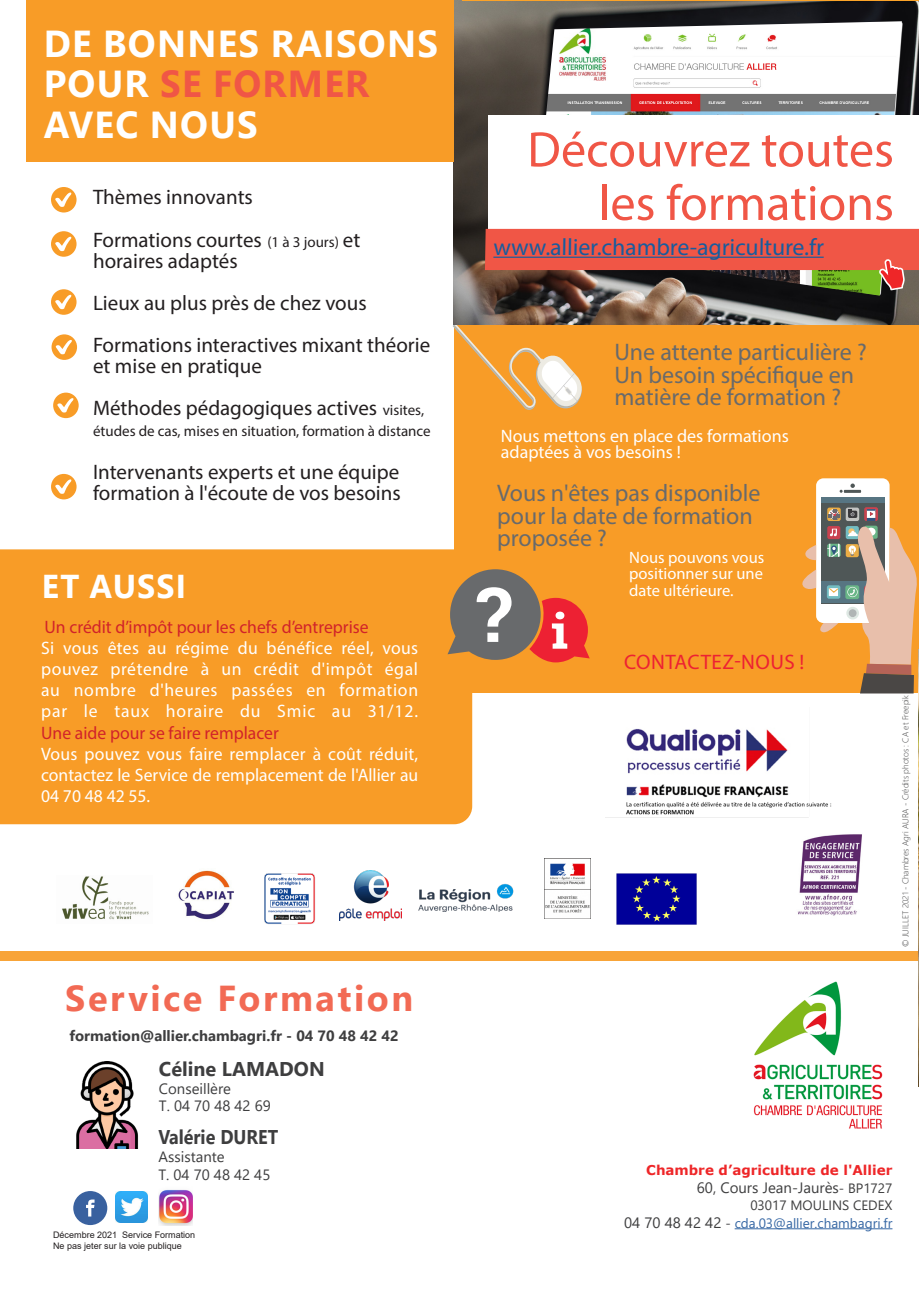
<style>
.page{position:relative;width:919px;height:1289px;background:#fff}
.page>*{position:absolute;margin:0;border:0;box-sizing:border-box;transform-origin:0 0}
.t1{font:50.25px "Myriad Pro";color:#f05646}
.t2{font:700 37.5px/40.5px "Segoe UI";letter-spacing:.035em;color:#fff}
.t3{font:700 36px "Segoe UI";letter-spacing:.07em;color:#f26a54}
.t4{font:700 33px "Segoe UI";letter-spacing:.035em;color:#fff}
.t5{font:24px/22.5px "Myriad Pro";color:#686a6c}
.t6{font:23.7px "Myriad Pro";color:#175d9e}
.t7{font:21px/21px "Myriad Pro";color:#231f20}
.t8{font:21px "Myriad Pro";letter-spacing:.02em;color:#ed2133}
.t9{font:700 19.95px "Segoe UI";color:#3e3e3f}
.t10{font:700 19.95px "Segoe UI";color:#3e3e3f;scale:.9 1}
.t11{font:18px/21.3px "Myriad Pro";color:#fff;text-align:justify}
.t12{font:18px "Myriad Pro";color:#d1232a}
.t13{font:16.5px/16.5px "Myriad Pro";color:#fff;text-align:justify}
.t14{font:15px "Myriad Pro";color:#231f20}
.t15{font:15px "Segoe UI";color:#3e3e3f}
.t16{font:14.85px "Segoe UI";color:#3e3e3f}
.t17{font:700 14.85px "Segoe UI";color:#3e3e3f}
.t18{font:13.5px "Segoe UI";color:#3667a4}
.t19{font:700 13.5px "Verdana";color:#ee2628}
.t20{font:13.5px "Segoe UI";color:#3e3e3f}
.t21{font:9px/10.8px "Arial";color:#231f20}
.t22{font:300 8.4px "Segoe UI";color:#3e3e3f}
.s1{color:#f05646}
.s2{font-size:15px}
.s3{color:#d1232a}
.s4{font-size:13.5px}
.s5{font-size:15px;color:#3e3e3f}
.s6{color:#3e3e3f}
</style>
<div class="page">
<div style="left:465px;top:632px;width:453px;height:61px;background:#f89c27"></div>
<div style="left:0;top:549px;width:472px;height:275px;background:#f89c27"></div>
<div style="left:0;top:951px;width:918px;height:10px;background:#f8a438"></div>
<hr style="left:918px;top:1083px;width:1px;height:205px;background:#f89c27">
<img style="left:918px;top:1px;width:1px;height:1085px">
<div style="left:73px;top:1190px;width:34px;height:34px;background:#39619f;border-radius:50%"></div>
<svg style="left:86px;top:1199px;width:9px;height:17px"></svg>
<div style="left:454px;top:322px;width:464px;height:327px;background:#f89c27"></div>
<svg style="left:802px;top:478px;width:115px;height:215px"></svg>
<svg style="left:453px;top:323px;width:129px;height:87px"></svg>
<svg style="left:447px;top:569px;width:142px;height:93px"></svg>
<img style="left:62px;top:876px;width:87px;height:44px">
<img style="left:418px;top:883px;width:96px;height:28px">
<img style="left:544px;top:858px;width:46px;height:60px">
<img style="left:617px;top:873px;width:79px;height:51px">
<img style="left:605px;top:729px;width:227px;height:89px">
<img style="left:339px;top:870px;width:62px;height:50px">
<img style="left:178px;top:870px;width:56px;height:50px">
<img style="left:454px;top:0;width:464px;height:325px">
<img style="left:76px;top:1061px;width:62px;height:87px">
<hr style="left:734px;top:1228px;width:158px;height:1px;background:#3667a4">
<div style="left:26px;top:0;width:427px;height:162px;background:#f89c27"></div>
<svg style="left:51px;top:187px;width:26px;height:25px"></svg>
<svg style="left:51px;top:231px;width:26px;height:26px"></svg>
<svg style="left:51px;top:289px;width:26px;height:26px"></svg>
<svg style="left:52px;top:334px;width:25px;height:26px"></svg>
<svg style="left:53px;top:392px;width:26px;height:26px"></svg>
<svg style="left:51px;top:474px;width:26px;height:25px"></svg>
<img style="left:533px;top:21px;width:368px;height:94px">
<div style="left:488px;top:115px;width:430px;height:116px;background:#fff"></div>
<svg style="left:485px;top:229px;width:433px;height:78px;background:#a25141"></svg>
<img style="left:753px;top:981px;width:130px;height:148px">
<img style="left:462px;top:0;width:456px;height:1px">
<img style="left:116px;top:1191px;width:32px;height:31px">
<img style="left:158px;top:1189px;width:34px;height:35px">
<img style="left:264px;top:873px;width:51px;height:51px">
<img style="left:797px;top:834px;width:65px;height:82px">
<p class="t2" style="left:44px;top:20px;width:396px">DE BONNES RAISONS<br>POUR <span class="s1">SE FORMER<br></span>AVEC NOUS</p>
<p class="t7" style="left:93px;top:186px;width:161px">Thèmes innovants</p>
<p class="t7" style="left:93px;top:229px;width:269px">Formations courtes <span class="s2">(1 à 3 jours)</span> et horaires adaptés</p>
<p class="t7" style="left:93px;top:292px;width:275px">Lieux au plus près de chez vous</p>
<p class="t7" style="left:93px;top:334px;width:339px">Formations interactives mixant théorie et mise en pratique</p>
<p class="t7" style="left:93px;top:397px;width:332px">Méthodes pédagogiques actives <span class="s2">visites,</span></p>
<p class="t14" style="left:93px;top:422px;width:339px">études de cas, mises en situation, formation à distance</p>
<p class="t7" style="left:93px;top:461px;width:309px">Intervenants experts et une équipe formation à l'écoute de vos besoins</p>
<p class="t4" style="left:42px;top:555px;width:146px">ET AUSSI</p>
<p class="t12" style="left:45px;top:615px;width:326px">Un crédit d’impôt pour les chefs d’entreprise</p>
<p class="t11" style="left:41px;top:637px;width:378px">Si vous êtes au régime du bénéfice réel, vous pouvez prétendre à un crédit d'impôt égal au nombre d'heures passées en formation par le taux horaire du Smic au 31/12.<br><span class="s3">Une aide pour se faire remplacer</span></p>
<p class="t11" style="left:41px;top:743px;width:378px">Vous pouvez vous faire remplacer à coût réduit, contactez le Service de remplacement de l'Allier au 04 70 48 42 55.</p>
<p class="t3" style="left:65px;top:964px;width:349px">Service Formation</p>
<p class="t17" style="left:69px;top:1021px;width:331px">formation@allier.chambagri.fr - 04 70 48 42 42</p>
<p class="t9" style="left:159px;top:1049px;width:167px">Céline LAMADON</p>
<p class="t16" style="left:159px;top:1074px;width:74px">Conseillère</p>
<p class="t16" style="left:159px;top:1092px;width:113px">T. 04 70 48 42 69</p>
<p class="t10" style="left:158px;top:1118px;width:135px">Valérie DURET</p>
<p class="t16" style="left:158px;top:1142px;width:68px">Assistante</p>
<p class="t16" style="left:158px;top:1160px;width:113px">T. 04 70 48 42 45</p>
<p class="t21" style="left:53px;top:1229px;width:144px">Décembre 2021 Service Formation<br>Ne pas jeter sur la voie publique</p>
<p class="t1" style="left:527px;top:118px;width:368px">Découvrez toutes</p>
<p class="t1" style="left:598px;top:172px;width:297px">les formations</p>
<p class="t6" style="left:493px;top:232px;width:332px">www.allier.chambre-agriculture.fr</p>
<p class="t5" style="left:614px;top:340px;width:254px">Une attente particulière ?</p>
<p class="t5" style="left:614px;top:363px;width:241px">Un besoin spécifique en matière de formation ?</p>
<p class="t11" style="left:501px;top:427px;width:289px;line-height:16.5px">Nous mettons en place des formations adaptées à vos besoins !</p>
<p class="t5" style="left:497px;top:481px;width:265px">Vous n'êtes pas disponible pour la date de formation proposée ?</p>
<p class="t13" style="left:629px;top:549px;width:137px">Nous pouvons vous positionner sur une date ultérieure.</p>
<p class="t8" style="left:624px;top:648px;width:182px">CONTACTEZ-NOUS !</p>
<p class="t22" style="left:897px;top:947px;width:253px;rotate:-90deg">© JUILLET 2021 - Chambres Agri AURA - Crédits photos : CA et Freepik</p>
<p class="t19" style="left:646px;top:1160px;width:248px">Chambre d’agriculture de l'Allier</p>
<p class="t15" style="left:696px;top:1173px;width:197px">60, Cours Jean-Jaurès<span class="s4">- BP1727</span></p>
<p class="t20" style="left:750px;top:1191px;width:144px">03017 MOULINS CEDEX</p>
<p class="t18" style="left:624px;top:1209px;width:270px"><span class="s5">04 70 48 42 42</span> <span class="s6">-</span> cda.03@allier.chambagri.fr</p>
</div>
